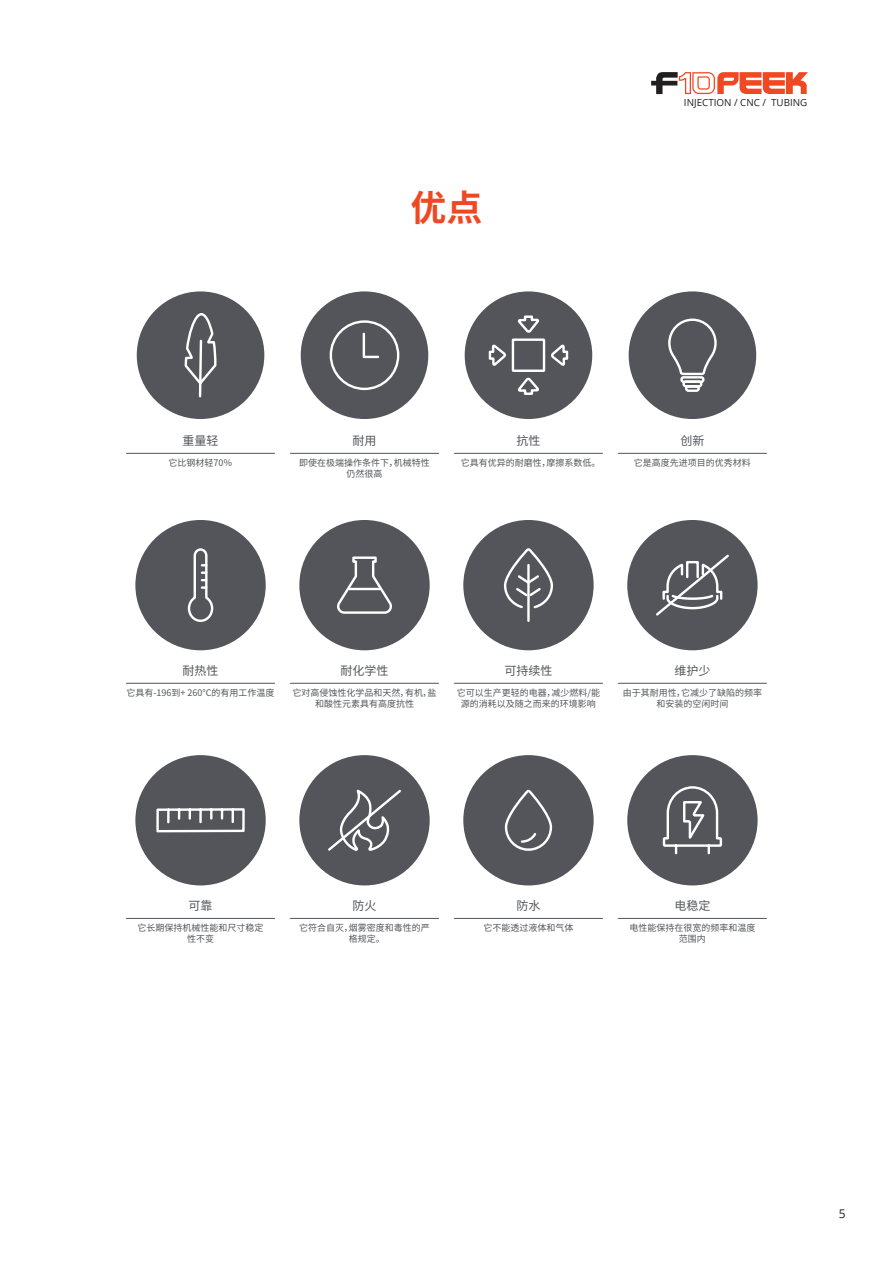
<style>
.page{position:relative;width:893px;height:1263px;background:#fff}
.page>*{position:absolute;margin:0;border:0;box-sizing:border-box;transform-origin:0 0}
.t1{font:700 36px "Noto Sans CJ Ksc";color:#f04822}
.t2{font:12px "Noto Sans CJ Ksc";color:#54555a}
.t3{font:12px "Open Sans";color:#231f20}
.t4{font:9.75px "Open Sans";color:#231f20}
.t5{font:9px/10.8px "Noto Sans CJ Ksc";color:#54555a;text-align:center}
</style>
<div class="page">
<div style="left:299px;top:520px;width:131px;height:130px;background:#54555a;border-radius:50%"></div>
<svg style="left:337px;top:556px;width:55px;height:58px"></svg>
<hr style="left:349px;top:588px;width:31px;height:2px;background:#fff">
<hr style="left:290px;top:683px;width:149px;height:1px;background:#54555a">
<div style="left:299px;top:755px;width:131px;height:130px;background:#54555a;border-radius:50%"></div>
<svg style="left:328px;top:789px;width:73px;height:62px"></svg>
<hr style="left:290px;top:918px;width:149px;height:1px;background:#54555a">
<div style="left:301px;top:291px;width:127px;height:128px;background:#54555a;border-radius:50%"></div>
<div style="left:330px;top:320px;width:69px;height:70px;border:2px solid #fff;border-radius:50%"></div>
<hr style="left:363px;top:334px;width:2px;height:22px;background:#fff">
<svg style="left:364px;top:356px;width:14px;height:2px"></svg>
<hr style="left:290px;top:453px;width:149px;height:1px;background:#54555a">
<div style="left:135px;top:520px;width:131px;height:130px;background:#54555a;border-radius:50%"></div>
<svg style="left:187px;top:548px;width:27px;height:74px"></svg>
<hr style="left:126px;top:683px;width:149px;height:1px;background:#54555a">
<div style="left:135px;top:755px;width:131px;height:130px;background:#54555a;border-radius:50%"></div>
<svg style="left:156px;top:808px;width:89px;height:25px"></svg>
<hr style="left:126px;top:918px;width:149px;height:1px;background:#54555a">
<div style="left:137px;top:291px;width:127px;height:128px;background:#54555a;border-radius:50%"></div>
<hr style="left:126px;top:453px;width:149px;height:1px;background:#54555a">
<svg style="left:184px;top:313px;width:33px;height:85px"></svg>
<div style="left:463px;top:520px;width:131px;height:130px;background:#54555a;border-radius:50%"></div>
<hr style="left:527px;top:565px;width:3px;height:56px;background:#fff">
<hr style="left:454px;top:683px;width:149px;height:1px;background:#54555a">
<div style="left:463px;top:755px;width:131px;height:130px;background:#54555a;border-radius:50%"></div>
<svg style="left:504px;top:789px;width:49px;height:62px"></svg>
<hr style="left:454px;top:918px;width:149px;height:1px;background:#54555a">
<div style="left:465px;top:291px;width:127px;height:128px;background:#54555a;border-radius:50%"></div>
<hr style="left:454px;top:453px;width:149px;height:1px;background:#54555a">
<svg style="left:488px;top:291px;width:81px;height:319px"></svg>
<div style="left:627px;top:520px;width:131px;height:130px;background:#54555a;border-radius:50%"></div>
<svg style="left:656px;top:554px;width:73px;height:62px"></svg>
<hr style="left:618px;top:683px;width:148px;height:1px;background:#54555a">
<div style="left:627px;top:755px;width:131px;height:130px;background:#54555a;border-radius:50%"></div>
<hr style="left:618px;top:918px;width:148px;height:1px;background:#54555a">
<div style="left:629px;top:291px;width:127px;height:128px;background:#54555a;border-radius:50%"></div>
<svg style="left:668px;top:318px;width:49px;height:74px"></svg>
<hr style="left:618px;top:453px;width:148px;height:1px;background:#54555a">
<svg style="left:662px;top:786px;width:61px;height:69px"></svg>
<svg style="left:651px;top:72px;width:157px;height:22px"></svg>
<p class="t1" style="left:410px;top:187px;width:73px">优点</p>
<p class="t4" style="left:684px;top:96px;width:125px">INJECTION / CNC / TUBING</p>
<p class="t2" style="left:183px;top:434px;width:37px">重量轻</p>
<p class="t5" style="left:169px;top:457px;width:65px">它比钢材轻70％</p>
<p class="t2" style="left:352px;top:434px;width:25px">耐用</p>
<p class="t5" style="left:299px;top:457px;width:132px">即使在极端操作条件下，机械特性仍然很高</p>
<p class="t2" style="left:516px;top:434px;width:25px">抗性</p>
<p class="t5" style="left:461px;top:457px;width:141px">它具有优异的耐磨性，摩擦系数低。</p>
<p class="t2" style="left:680px;top:434px;width:25px">创新</p>
<p class="t5" style="left:634px;top:457px;width:118px">它是高度先进项目的优秀材料</p>
<p class="t2" style="left:183px;top:664px;width:37px">耐热性</p>
<p class="t5" style="left:126px;top:687px;width:150px">它具有-196到+ 260°C的有用工作温度</p>
<p class="t2" style="left:340px;top:664px;width:50px">耐化学性</p>
<p class="t5" style="left:292px;top:687px;width:146px">它对高侵蚀性化学品和天然，有机，盐和酸性元素具有高度抗性</p>
<p class="t2" style="left:504px;top:664px;width:49px">可持续性</p>
<p class="t5" style="left:457px;top:687px;width:145px">它可以生产更轻的电器，减少燃料/能源的消耗以及随之而来的环境影响</p>
<p class="t2" style="left:674px;top:664px;width:37px">维护少</p>
<p class="t5" style="left:623px;top:687px;width:141px">由于其耐用性，它减少了缺陷的频率和安装的空闲时间</p>
<p class="t2" style="left:189px;top:899px;width:25px">可靠</p>
<p class="t5" style="left:138px;top:922px;width:127px">它长期保持机械性能和尺寸稳定性不变</p>
<p class="t2" style="left:352px;top:899px;width:25px">防火</p>
<p class="t5" style="left:299px;top:922px;width:132px">它符合自灭，烟雾密度和毒性的严格规定。</p>
<p class="t2" style="left:516px;top:899px;width:25px">防水</p>
<p class="t5" style="left:483px;top:922px;width:91px">它不能透过液体和气体</p>
<p class="t2" style="left:674px;top:899px;width:37px">电稳定</p>
<p class="t5" style="left:629px;top:922px;width:127px">电性能保持在很宽的频率和温度范围内</p>
<h2 class="t3" style="left:839px;top:1205px;width:8px">5</h2>
</div>
